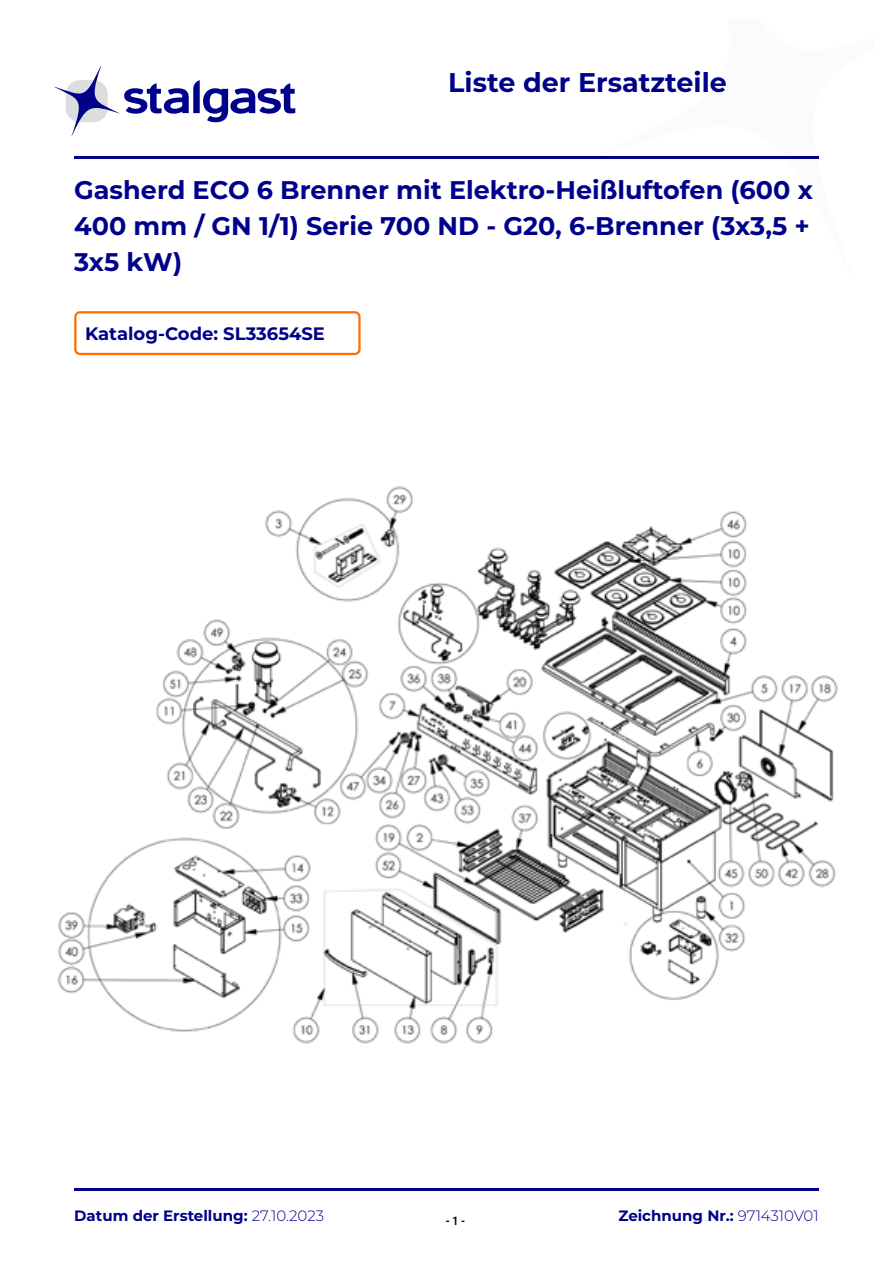
<style>
.page{position:relative;width:893px;height:1263px;background:#fff}
.page>*{position:absolute;margin:0;border:0;box-sizing:border-box;transform-origin:0 0}
.t1{font:700 27px "Montserrat";color:#00018a}
.t2{font:700 25.5px/36px "Montserrat";color:#00018a}
.t3{font:700 18px "Montserrat";color:#00018a}
.t4{font:700 15px "Montserrat";color:#00018a}
.t5{font:700 12px "Roboto";color:#000;scale:.86 1}
.s1{font-weight:300}
</style>
<div class="page">
<svg style="left:54px;top:66px;width:241px;height:70px"></svg>
<hr style="left:74px;top:156px;width:745px;height:2px;background:#00018a">
<hr style="left:74px;top:1188px;width:745px;height:3px;background:#00018a">
<div style="left:74px;top:311px;width:287px;height:44px;border:2px solid #ff6d00;border-radius:5px"></div>
<img style="left:57px;top:486px;width:781px;height:558px">
<p class="t1" style="left:448px;top:63px;width:280px">Liste der Ersatzteile</p>
<p class="t2" style="left:74px;top:171px;width:740px">Gasherd ECO 6 Brenner mit Elektro-Heißluftofen (600 x<br>400 mm / GN 1/1) Serie 700 ND - G20, 6-Brenner (3x3,5 +<br>3x5 kW)</p>
<p class="t3" style="left:85px;top:320px;width:241px">Katalog-Code: SL33654SE</p>
<p class="t4" style="left:74px;top:1205px;width:252px">Datum der Erstellung: <span class="s1">27.10.2023</span></p>
<p class="t5" style="left:446px;top:1212px;width:24px">- 1 -</p>
<p class="t4" style="left:618px;top:1205px;width:202px">Zeichnung Nr.: <span class="s1">9714310V01</span></p>
</div>
